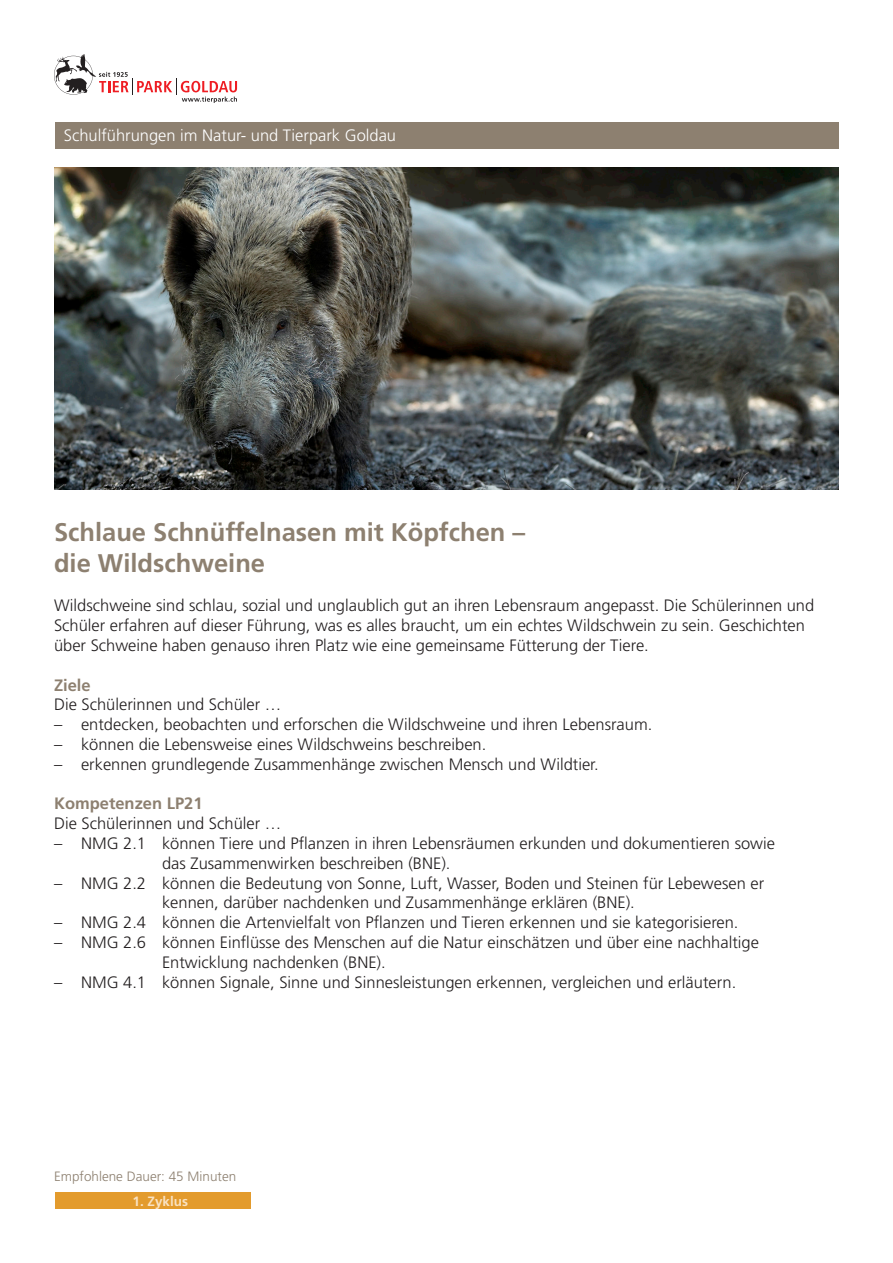
<style>
.page{position:relative;width:893px;height:1263px;background:#fff}
.page>*{position:absolute;margin:0;border:0;box-sizing:border-box;transform-origin:0 0}
.t1{font:700 25.5px "Frutiger LT Std";color:#8d8070}
.t2{font:300 16.5px/19.8px "Frutiger LT Std";color:#231f20}
.t3{font:300 16.5px "Frutiger LT Std";color:#fff}
.t4{font:700 16.5px "Frutiger LT Std";color:#8d8070}
.t5{font:300 13.5px "Frutiger LT Std";color:#8d8070}
.t6{font:700 13.5px "Frutiger LT Std";color:#f9e2c2}
</style>
<div class="page">
<svg style="left:54px;top:54px;width:183px;height:49px"></svg>
<div style="left:55px;top:122px;width:783px;height:27px;background:#8d8070"></div>
<img style="left:54px;top:168px;width:785px;height:321px">
<div style="left:55px;top:1192px;width:196px;height:17px;background:#e39b2d"></div>
<p class="t3" style="left:64px;top:126px;width:334px">Schulführungen im Natur- und Tierpark Goldau</p>
<p class="t1" style="left:54px;top:517px;width:473px">Schlaue Schnüffelnasen mit Köpfchen –</p>
<p class="t1" style="left:54px;top:548px;width:213px">die Wildschweine</p>
<p class="t2" style="left:54px;top:596px;width:762px">Wildschweine sind schlau, sozial und unglaublich gut an ihren Lebensraum angepasst. Die Schülerinnen und<br>Schüler erfahren auf dieser Führung, was es alles braucht, um ein echtes Wildschwein zu sein. Geschichten über Schweine haben genauso ihren Platz wie eine gemeinsame Fütterung der Tiere.</p>
<p class="t4" style="left:54px;top:675px;width:38px">Ziele</p>
<p class="t2" style="left:54px;top:695px;width:229px">Die Schülerinnen und Schüler …</p>
<p class="t2" style="left:54px;top:715px;width:600px">– entdecken, beobachten und erforschen die Wildschweine und ihren Lebensraum.</p>
<p class="t2" style="left:54px;top:735px;width:434px">– können die Lebensweise eines Wildschweins beschreiben.</p>
<p class="t2" style="left:54px;top:754px;width:546px">– erkennen grundlegende Zusammenhänge zwischen Mensch und Wildtier.</p>
<p class="t4" style="left:54px;top:794px;width:150px">Kompetenzen LP21</p>
<p class="t2" style="left:54px;top:814px;width:229px">Die Schülerinnen und Schüler …</p>
<p class="t2" style="left:162px;top:834px;width:614px;text-indent:-108px">– NMG 2.1 können Tiere und Pflanzen in ihren Lebensräumen erkunden und dokumentieren sowie das Zusammenwirken beschreiben (BNE).</p>
<p class="t2" style="left:162px;top:873px;width:604px;text-indent:-108px">– NMG 2.2 können die Bedeutung von Sonne, Luft, Wasser, Boden und Steinen für Lebewesen er kennen, darüber nachdenken und Zusammenhänge erklären (BNE).</p>
<p class="t2" style="left:54px;top:913px;width:686px">– NMG 2.4 können die Artenvielfalt von Pflanzen und Tieren erkennen und sie kategorisieren.</p>
<p class="t2" style="left:162px;top:933px;width:598px;text-indent:-108px">– NMG 2.6 können Einflüsse des Menschen auf die Natur einschätzen und über eine nachhaltige<br>Entwicklung nachdenken (BNE).</p>
<p class="t2" style="left:54px;top:972px;width:684px">– NMG 4.1 können Signale, Sinne und Sinnesleistungen erkennen, vergleichen und erläutern.</p>
<p class="t5" style="left:54px;top:1168px;width:184px">Empfohlene Dauer: 45 Minuten</p>
<p class="t6" style="left:133px;top:1193px;width:57px">1. Zyklus</p>
</div>
